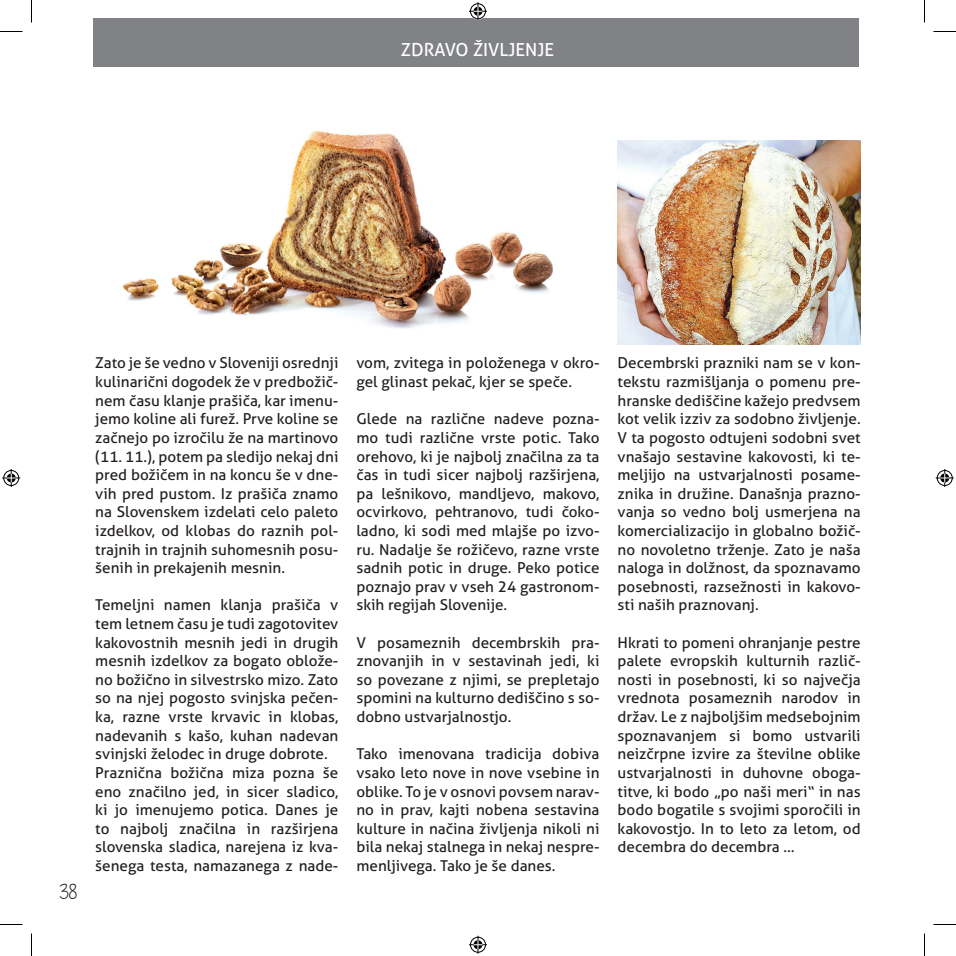
<style>
.page{position:relative;width:956px;height:956px;background:#fff}
.page>*{position:absolute;margin:0;border:0;box-sizing:border-box;transform-origin:0 0}
.t1{font:18px "Aller";color:#fff}
.t2{font:18px "KG When Oceans Rise";color:#231f20}
.t3{font:15px/18.6px "Aller";color:#231f20;text-align:justify}
</style>
<div class="page">
<img style="left:617px;top:140px;width:244px;height:204px">
<div style="left:93px;top:19px;width:766px;height:48px;background:#808285"></div>
<img style="left:123px;top:130px;width:430px;height:199px">
<svg style="left:0;top:31px;width:22px;height:1px"></svg>
<svg style="left:933px;top:31px;width:23px;height:1px"></svg>
<svg style="left:0;top:924px;width:22px;height:1px"></svg>
<svg style="left:933px;top:924px;width:23px;height:1px"></svg>
<svg style="left:31px;top:0;width:1px;height:23px"></svg>
<svg style="left:31px;top:933px;width:1px;height:23px"></svg>
<svg style="left:924px;top:0;width:1px;height:23px"></svg>
<svg style="left:924px;top:933px;width:1px;height:23px"></svg>
<svg style="left:469px;top:2px;width:18px;height:18px"></svg>
<svg style="left:469px;top:936px;width:18px;height:18px"></svg>
<svg style="left:2px;top:469px;width:18px;height:18px"></svg>
<svg style="left:936px;top:469px;width:18px;height:18px"></svg>
<p class="t1" style="left:401px;top:39px;width:155px">ZDRAVO ŽIVLJENJE</p>
<p class="t2" style="left:60px;top:881px;width:19px">38</p>
<p class="t3" style="left:95px;top:354px;width:245px">Zato je še vedno v Sloveniji osrednji kulinarični dogodek že v predbožič&shy;nem času klanje prašiča, kar imenu&shy;jemo koline ali furež. Prve koline se začnejo po izročilu že na martinovo (11. 11.), potem pa sledijo nekaj dni pred božičem in na koncu še v dne&shy;vih pred pustom. Iz prašiča znamo na Slovenskem izdelati celo paleto izdelkov, od klobas do raznih pol&shy;trajnih in trajnih suhomesnih posu&shy;šenih in prekajenih mesnin.</p>
<p class="t3" style="left:95px;top:596px;width:245px;text-align:left">Temeljni namen klanja prašiča v tem letnem času je tudi zagotovitev kakovostnih mesnih jedi in drugih mesnih izdelkov za bogato oblože&shy;no božično in silvestrsko mizo. Zato so na njej pogosto svinjska pečen&shy;ka, razne vrste krvavic in klobas, nadevanih s kašo, kuhan nadevan svinjski želodec in druge dobrote.<br>Praznična božična miza pozna še eno značilno jed, in sicer sladico, ki jo imenujemo potica. Danes je to najbolj značilna in razširjena slovenska sladica, narejena iz kva&shy;šenega testa, namazanega z nade-</p>
<p class="t3" style="left:356px;top:354px;width:245px">vom, zvitega in položenega v okro&shy;gel glinast pekač, kjer se speče.</p>
<p class="t3" style="left:356px;top:410px;width:245px">Glede na različne nadeve pozna&shy;mo tudi različne vrste potic. Tako orehovo, ki je najbolj značilna za ta čas in tudi sicer najbolj razširjena, pa lešnikovo, mandljevo, makovo, ocvirkovo, pehtranovo, tudi čoko&shy;ladno, ki sodi med mlajše po izvo&shy;ru. Nadalje še rožičevo, razne vrste sadnih potic in druge. Peko potice poznajo prav v vseh 24 gastronom&shy;skih regijah Slovenije.</p>
<p class="t3" style="left:356px;top:633px;width:245px">V posameznih decembrskih pra&shy;znovanjih in v sestavinah jedi, ki so povezane z njimi, se prepletajo spomini na kulturno dediščino s so&shy;dobno ustvarjalnostjo.</p>
<p class="t3" style="left:356px;top:745px;width:245px">Tako imenovana tradicija dobiva vsako leto nove in nove vsebine in oblike. To je v osnovi povsem narav&shy;no in prav, kajti nobena sestavina kulture in načina življenja nikoli ni bila nekaj stalnega in nekaj nespre&shy;menljivega. Tako je še danes.</p>
<p class="t3" style="left:618px;top:354px;width:245px">Decembrski prazniki nam se v kon&shy;tekstu razmišljanja o pomenu pre&shy;hranske dediščine kažejo predvsem kot velik izziv za sodobno življenje.<br>V ta pogosto odtujeni sodobni svet vnašajo sestavine kakovosti, ki te&shy;meljijo na ustvarjalnosti posame&shy;znika in družine. Današnja prazno&shy;vanja so vedno bolj usmerjena na komercializacijo in globalno božič&shy;no novoletno trženje. Zato je naša naloga in dolžnost, da spoznavamo posebnosti, razsežnosti in kakovo&shy;sti naših praznovanj.</p>
<p class="t3" style="left:618px;top:633px;width:245px">Hkrati to pomeni ohranjanje pestre palete evropskih kulturnih različ&shy;nosti in posebnosti, ki so največja vrednota posameznih narodov in držav. Le z najboljšim medsebojnim spoznavanjem si bomo ustvarili neizčrpne izvire za številne oblike ustvarjalnosti in duhovne oboga&shy;titve, ki bodo „po naši meri“ in nas bodo bogatile s svojimi sporočili in kakovostjo. In to leto za letom, od decembra do decembra …</p>
</div>
